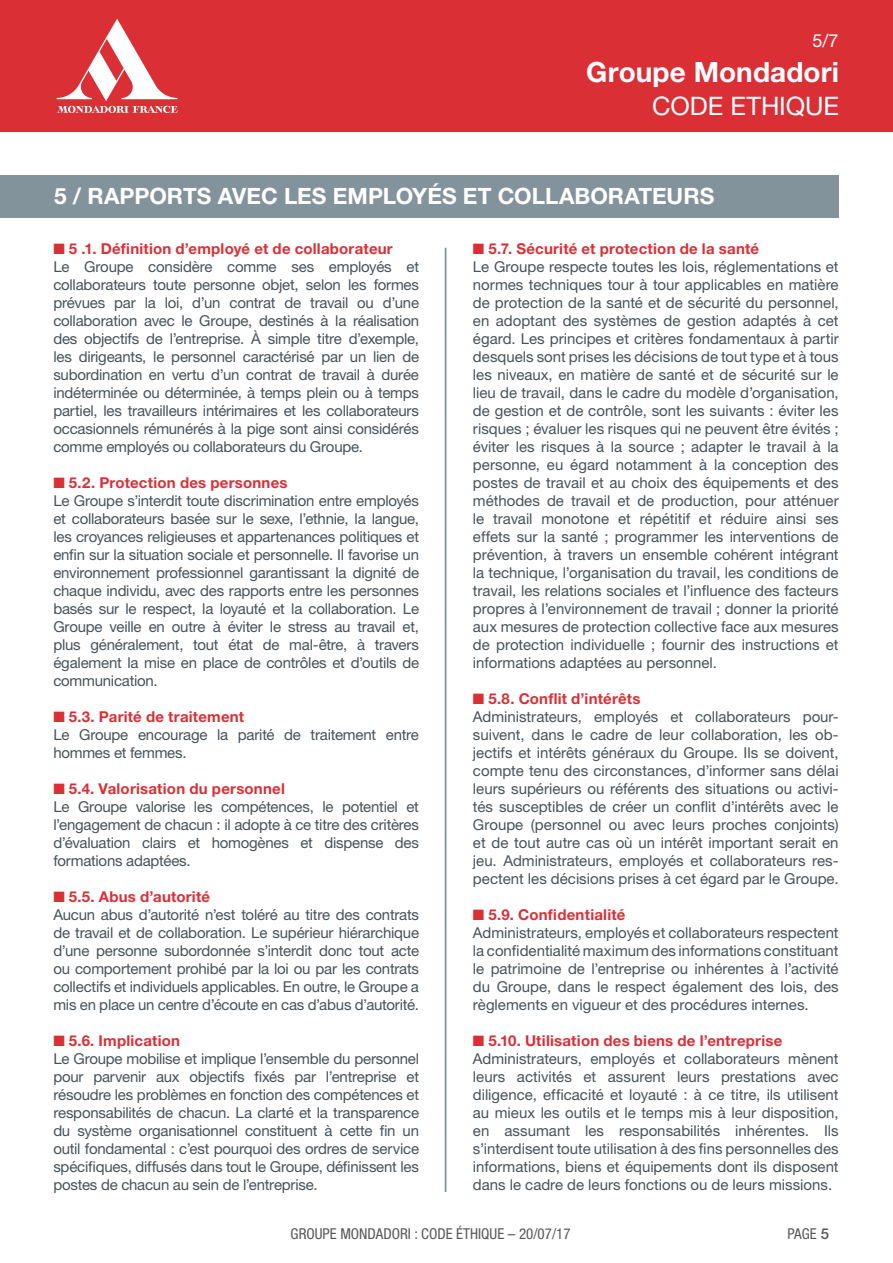
<style>
.page{position:relative;width:893px;height:1263px;background:#fff}
.page>*{position:absolute;margin:0;border:0;box-sizing:border-box;transform-origin:0 0}
.t1{font:700 27.9px "Helvetica Neue LT Std";letter-spacing:.005em;color:#fff}
.t2{font:25.5px "Helvetica Neue LT Std";letter-spacing:-.005em;color:#fff}
.t3{font:700 22.5px "Helvetica Neue LT Std";color:#fff}
.t4{font:18px "Helvetica Neue LT Std";color:#fff}
.t5{font:15px/18px "Helvetica Neue LT Std";letter-spacing:-.005em;color:#485258}
.t6{font:condensed 15px "Helvetica Neue LT Std";color:#58585a}
.s1{color:#db2f36}
.s2{font-weight:700;color:#db2f36}
.s3{font-weight:500;font-stretch:normal}
</style>
<div class="page">
<div style="left:0;top:0;width:893px;height:132px;background:#db2f36"></div>
<svg style="left:57px;top:19px;width:120px;height:94px"></svg>
<div style="left:0;top:175px;width:839px;height:43px;background:#82939c"></div>
<hr style="left:445px;top:248px;width:1px;height:944px;background:#82939c">
<p class="t4" style="left:813px;top:30px;width:28px">5/7</p>
<h1 class="t1" style="left:586px;top:55px;width:254px">Groupe Mondadori</h1>
<h2 class="t2" style="left:652px;top:91px;width:188px">CODE ETHIQUE</h2>
<h3 class="t3" style="left:54px;top:182px;width:662px">5 / RAPPORTS AVEC LES EMPLOYÉS ET COLLABORATEURS</h3>
<p class="t5" style="left:53px;top:239px;width:367px"><span class="s1">■</span> <span class="s2">5 .1. Définition d’employé et de collaborateur<br></span>Le Groupe considère comme ses employés et collaborateurs toute personne objet, selon les formes prévues par la loi, d’un contrat de travail ou d’une collaboration avec le Groupe, destinés à la réalisation des objectifs de l’entreprise. À simple titre d’exemple, les dirigeants, le personnel caractérisé par un lien de subordination en vertu d’un contrat de travail à durée indéterminée ou déterminée, à temps plein ou à temps partiel, les travailleurs intérimaires et les collaborateurs occasionnels rémunérés à la pige sont ainsi considérés comme employés ou collaborateurs du Groupe.</p>
<p class="t5" style="left:53px;top:473px;width:367px"><span class="s1">■</span> <span class="s2">5.2. Protection des personnes<br></span>Le Groupe s’interdit toute discrimination entre employés et collaborateurs basée sur le sexe, l’ethnie, la langue, les croyances religieuses et appartenances politiques et enfin sur la situation sociale et personnelle. Il favorise un environnement professionnel garantissant la dignité de chaque individu, avec des rapports entre les personnes basés sur le respect, la loyauté et la collaboration. Le Groupe veille en outre à éviter le stress au travail et, plus généralement, tout état de mal-être, à travers également la mise en place de contrôles et d’outils de communication.</p>
<p class="t5" style="left:53px;top:707px;width:367px"><span class="s1">■</span> <span class="s2">5.3. Parité de traitement<br></span>Le Groupe encourage la parité de traitement entre hommes et femmes.</p>
<p class="t5" style="left:53px;top:779px;width:367px"><span class="s1">■</span> <span class="s2">5.4. Valorisation du personnel<br></span>Le Groupe valorise les compétences, le potentiel et l’engagement de chacun : il adopte à ce titre des critères d’évaluation clairs et homogènes et dispense des formations adaptées.</p>
<p class="t5" style="left:53px;top:887px;width:367px"><span class="s1">■</span> <span class="s2">5.5. Abus d’autorité<br></span>Aucun abus d’autorité n’est toléré au titre des contrats de travail et de collaboration. Le supérieur hiérarchique d’une personne subordonnée s’interdit donc tout acte ou comportement prohibé par la loi ou par les contrats collectifs et individuels applicables. En outre, le Groupe a mis en place un centre d’écoute en cas d’abus d’autorité.</p>
<p class="t5" style="left:53px;top:1031px;width:367px"><span class="s1">■</span> <span class="s2">5.6. Implication<br></span>Le Groupe mobilise et implique l’ensemble du personnel pour parvenir aux objectifs fixés par l’entreprise et résoudre les problèmes en fonction des compétences et responsabilités de chacun. La clarté et la transparence du système organisationnel constituent à cette fin un outil fondamental : c’est pourquoi des ordres de service spécifiques, diffusés dans tout le Groupe, définissent les postes de chacun au sein de l’entreprise.</p>
<p class="t5" style="left:473px;top:239px;width:367px"><span class="s1">■</span> <span class="s2">5.7. Sécurité et protection de la santé<br></span>Le Groupe respecte toutes les lois, réglementations et normes techniques tour à tour applicables en matière de protection de la santé et de sécurité du personnel, en adoptant des systèmes de gestion adaptés à cet égard. Les principes et critères fondamentaux à partir desquels sont prises les décisions de tout type et à tous les niveaux, en matière de santé et de sécurité sur le lieu de travail, dans le cadre du modèle d’organisation, de gestion et de contrôle, sont les suivants : éviter les risques ; évaluer les risques qui ne peuvent être évités ; éviter les risques à la source ; adapter le travail à la personne, eu égard notamment à la conception des postes de travail et au choix des équipements et des méthodes de travail et de production, pour atténuer le travail monotone et répétitif et réduire ainsi ses effets sur la santé ; programmer les interventions de prévention, à travers un ensemble cohérent intégrant la technique, l’organisation du travail, les conditions de travail, les relations sociales et l’influence des facteurs propres à l’environnement de travail ; donner la priorité aux mesures de protection collective face aux mesures de protection individuelle ; fournir des instructions et informations adaptées au personnel.</p>
<p class="t5" style="left:473px;top:689px;width:367px"><span class="s1">■</span> <span class="s2">5.8. Conflit d’intérêts<br></span>Administrateurs, employés et collaborateurs pour&shy;suivent, dans le cadre de leur collaboration, les ob&shy;jectifs et intérêts généraux du Groupe. Ils se doivent, compte tenu des circonstances, d’informer sans délai leurs supérieurs ou référents des situations ou activi&shy;tés susceptibles de créer un conflit d’intérêts avec le Groupe (personnel ou avec leurs proches conjoints) et de tout autre cas où un intérêt important serait en jeu. Administrateurs, employés et collaborateurs res&shy;pectent les décisions prises à cet égard par le Groupe.</p>
<p class="t5" style="left:473px;top:905px;width:367px"><span class="s1">■</span> <span class="s2">5.9. Confidentialité<br></span>Administrateurs, employés et collaborateurs respectent la confidentialité maximum des informations constituant le patrimoine de l’entreprise ou inhérentes à l’activité du Groupe, dans le respect également des lois, des règlements en vigueur et des procédures internes.</p>
<p class="t5" style="left:473px;top:1031px;width:367px"><span class="s1">■</span> <span class="s2">5.10. Utilisation des biens de l’entreprise </span>Administrateurs, employés et collaborateurs mènent leurs activités et assurent leurs prestations avec diligence, efficacité et loyauté : à ce titre, ils utilisent au mieux les outils et le temps mis à leur disposition, en assumant les responsabilités inhérentes. Ils s’interdisent toute utilisation à des fins personnelles des informations, biens et équipements dont ils disposent dans le cadre de leurs fonctions ou de leurs missions.</p>
<p class="t6" style="left:291px;top:1224px;width:281px">GROUPE MONDADORI : CODE ÉTHIQUE – 20/07/17</p>
<p class="t6" style="left:787px;top:1224px;width:43px">PAGE <span class="s3">5</span></p>
</div>
